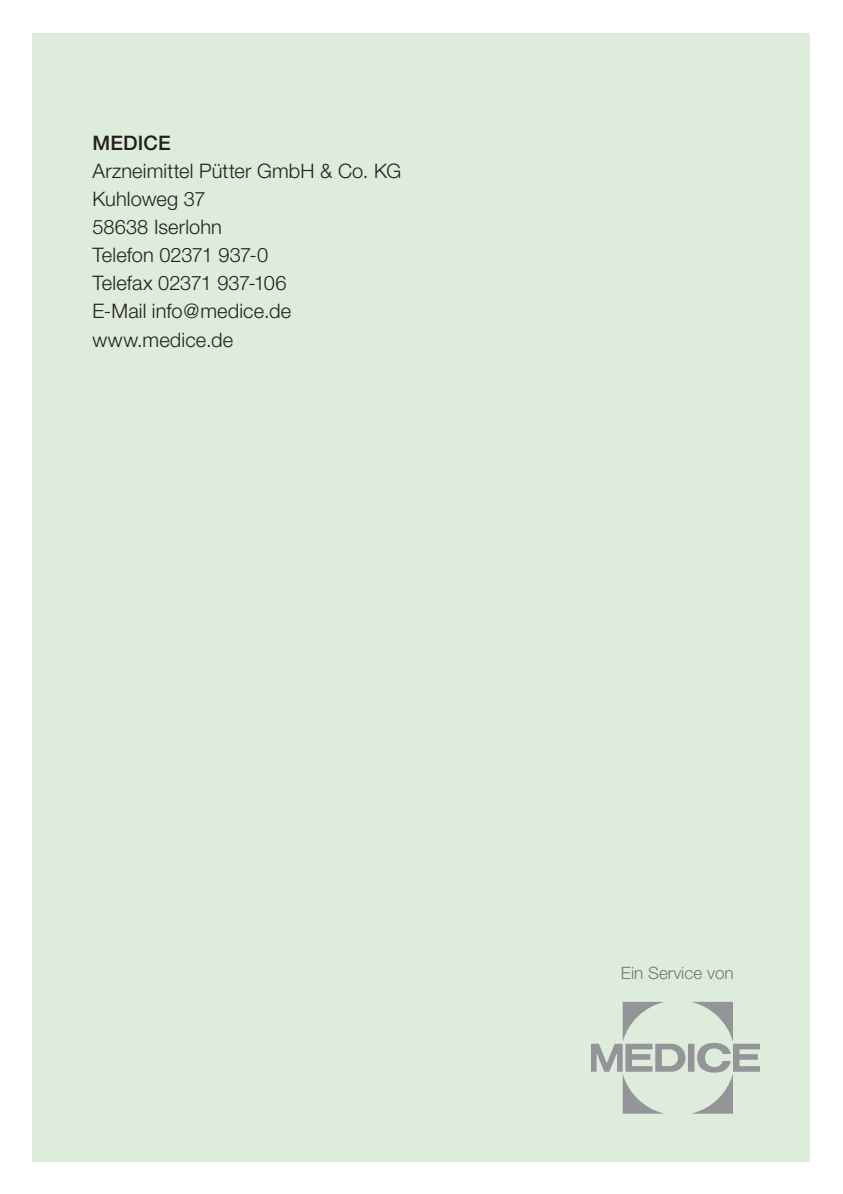
<style>
.page{position:relative;width:843px;height:1194px;background:#fff}
.page>*{position:absolute;margin:0;border:0;box-sizing:border-box;transform-origin:0 0}
.t1{font:155.2px "Pi D Eight Seven Five Seven";color:#939598}
.t2{font:300 20px/28px "Helvetica Neue";letter-spacing:.005em;color:#231f20}
.t3{font:500 20px "Helvetica Neue";letter-spacing:.01em;color:#231f20}
.t4{font:300 17px "Helvetica Neue";color:#757679}
</style>
<div class="page">
<div style="left:33px;top:33px;width:777px;height:1128px;background:#deecdc"></div>
<p class="t3" style="left:92px;top:131px;width:80px">MEDICE</p>
<p class="t2" style="left:92px;top:157px;width:310px">Arzneimittel Pütter GmbH &amp; Co. KG<br>Kuhloweg 37<br>58638 Iserlohn<br>Telefon 02371 937-0<br>Telefax 02371 937-106<br>E-Mail info@medice.de www.medice.de</p>
<p class="t4" style="left:620px;top:962px;width:114px">Ein Service von</p>
<h1 class="t1" style="left:589px;top:936px;width:174px">a</h1>
</div>
